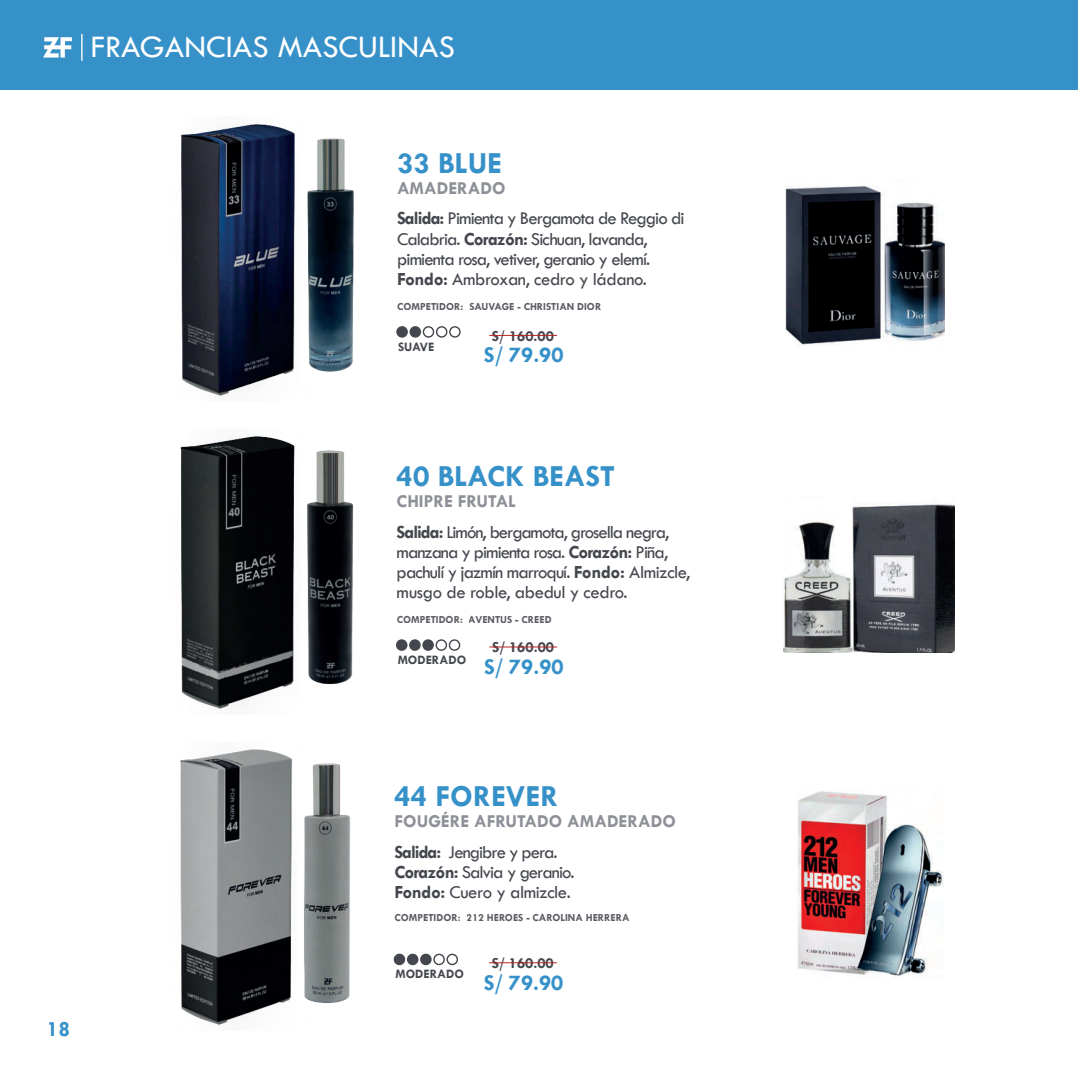
<style>
.page{position:relative;width:1078px;height:1078px;background:#fff}
.page>*{position:absolute;margin:0;border:0;box-sizing:border-box;transform-origin:0 0}
.t1{font:32.4px "Tw Cen";color:#fff}
.t2{font:700 30.8px "Tw Cen";color:#3691c9}
.t3{font:700 22.8px "Tw Cen";color:#3691c9}
.t4{font:700 22px "Tw Cen";color:#3691c9}
.t5{font:18.6px/20px "Tw Cen";letter-spacing:-.05em;color:#44474e}
.t6{font:700 18.4px "Tw Cen";color:#8e9098}
.t7{font:700 15.4px "Tw Cen";color:#44474e}
.t8{font:700 13px "Tw Cen";color:#44474e}
.t9{font:700 10.8px "Tw Cen";color:#2f2b35}
.s1{font-weight:700}
</style>
<div class="page">
<div style="left:0;top:0;width:1077px;height:89px;background:#3691c9"></div>
<svg style="left:43px;top:37px;width:29px;height:21px"></svg>
<hr style="left:81px;top:34px;width:2px;height:27px;background:#fff">
<img style="left:785px;top:186px;width:159px;height:160px">
<img style="left:783px;top:502px;width:170px;height:150px">
<img style="left:797px;top:791px;width:146px;height:185px">
<div style="left:397px;top:327px;width:10px;height:10px;background:#44474e;border-radius:50%"></div>
<div style="left:396px;top:326px;width:12px;height:11px;border:1px solid #44474e;border-radius:50%"></div>
<div style="left:410px;top:327px;width:10px;height:10px;background:#44474e;border-radius:50%"></div>
<div style="left:409px;top:326px;width:12px;height:11px;border:1px solid #44474e;border-radius:50%"></div>
<div style="left:422px;top:326px;width:12px;height:11px;border:1px solid #44474e;border-radius:50%"></div>
<div style="left:436px;top:326px;width:11px;height:11px;border:1px solid #44474e;border-radius:50%"></div>
<div style="left:449px;top:326px;width:11px;height:11px;border:1px solid #44474e;border-radius:50%"></div>
<div style="left:396px;top:640px;width:10px;height:10px;background:#44474e;border-radius:50%"></div>
<div style="left:396px;top:639px;width:11px;height:11px;border:1px solid #44474e;border-radius:50%"></div>
<div style="left:410px;top:640px;width:10px;height:10px;background:#44474e;border-radius:50%"></div>
<div style="left:409px;top:639px;width:11px;height:11px;border:1px solid #44474e;border-radius:50%"></div>
<div style="left:423px;top:640px;width:10px;height:10px;background:#44474e;border-radius:50%"></div>
<div style="left:422px;top:639px;width:12px;height:11px;border:1px solid #44474e;border-radius:50%"></div>
<div style="left:435px;top:639px;width:12px;height:11px;border:1px solid #44474e;border-radius:50%"></div>
<div style="left:448px;top:639px;width:12px;height:11px;border:1px solid #44474e;border-radius:50%"></div>
<div style="left:394px;top:954px;width:10px;height:10px;background:#44474e;border-radius:50%"></div>
<div style="left:393px;top:953px;width:12px;height:11px;border:1px solid #44474e;border-radius:50%"></div>
<div style="left:407px;top:954px;width:10px;height:10px;background:#44474e;border-radius:50%"></div>
<div style="left:407px;top:953px;width:11px;height:11px;border:1px solid #44474e;border-radius:50%"></div>
<div style="left:420px;top:954px;width:11px;height:10px;background:#44474e;border-radius:50%"></div>
<div style="left:420px;top:953px;width:11px;height:11px;border:1px solid #44474e;border-radius:50%"></div>
<div style="left:433px;top:953px;width:12px;height:11px;border:1px solid #44474e;border-radius:50%"></div>
<div style="left:446px;top:953px;width:12px;height:11px;border:1px solid #44474e;border-radius:50%"></div>
<hr style="left:489px;top:335px;width:68px;height:1px;background:#b52624">
<img style="left:181px;top:124px;width:173px;height:272px">
<img style="left:180px;top:436px;width:174px;height:273px">
<img style="left:180px;top:749px;width:170px;height:277px">
<hr style="left:489px;top:646px;width:68px;height:1px;background:#b52624">
<hr style="left:489px;top:962px;width:67px;height:1px;background:#b52624">
<h1 class="t1" style="left:91px;top:33px;width:365px">FRAGANCIAS MASCULINAS</h1>
<h2 class="t2" style="left:397px;top:149px;width:106px">33 BLUE</h2>
<p class="t6" style="left:397px;top:180px;width:110px">AMADERADO</p>
<p class="t5" style="left:397px;top:209px;width:289px"><span class="s1">Salida:</span> Pimienta y Bergamota de Reggio di Calabria. <span class="s1">Corazón:</span> Sichuan, lavanda, pimienta rosa, vetiver, geranio y elemí.<br><span class="s1">Fondo:</span> Ambroxan, cedro y ládano.</p>
<p class="t9" style="left:397px;top:302px;width:206px">COMPETIDOR: SAUVAGE - CHRISTIAN DIOR</p>
<p class="t7" style="left:492px;top:329px;width:63px">S/ 160.00</p>
<p class="t3" style="left:484px;top:345px;width:81px">S/ 79.90</p>
<p class="t8" style="left:398px;top:341px;width:38px">SUAVE</p>
<h2 class="t2" style="left:396px;top:462px;width:220px">40 BLACK BEAST</h2>
<p class="t6" style="left:396px;top:493px;width:121px">CHIPRE FRUTAL</p>
<p class="t5" style="left:396px;top:522px;width:295px"><span class="s1">Salida:</span> Limón, bergamota, grosella negra, manzana y pimienta rosa. <span class="s1">Corazón:</span> Piña, pachulí y jazmín marroquí. <span class="s1">Fondo:</span> Almizcle, musgo de roble, abedul y cedro.</p>
<p class="t9" style="left:396px;top:614px;width:156px">COMPETIDOR: AVENTUS - CREED</p>
<p class="t8" style="left:397px;top:653px;width:70px">MODERADO</p>
<p class="t7" style="left:492px;top:640px;width:63px">S/ 160.00</p>
<p class="t3" style="left:484px;top:656px;width:81px">S/ 79.90</p>
<p class="t4" style="left:47px;top:1018px;width:25px">18</p>
<h2 class="t2" style="left:394px;top:782px;width:165px">44 FOREVER</h2>
<p class="t6" style="left:394px;top:813px;width:283px">FOUGÉRE AFRUTADO AMADERADO</p>
<p class="t5" style="left:394px;top:842px;width:181px"><span class="s1">Salida:</span> Jengibre y pera.<br><span class="s1">Corazón:</span> Salvia y geranio.<br><span class="s1">Fondo:</span> Cuero y almizcle.</p>
<p class="t9" style="left:394px;top:912px;width:237px">COMPETIDOR: 212 HEROES - CAROLINA HERRERA</p>
<p class="t8" style="left:395px;top:968px;width:70px">MODERADO</p>
<p class="t7" style="left:491px;top:956px;width:63px">S/ 160.00</p>
<p class="t3" style="left:483px;top:972px;width:81px">S/ 79.90</p>
</div>
